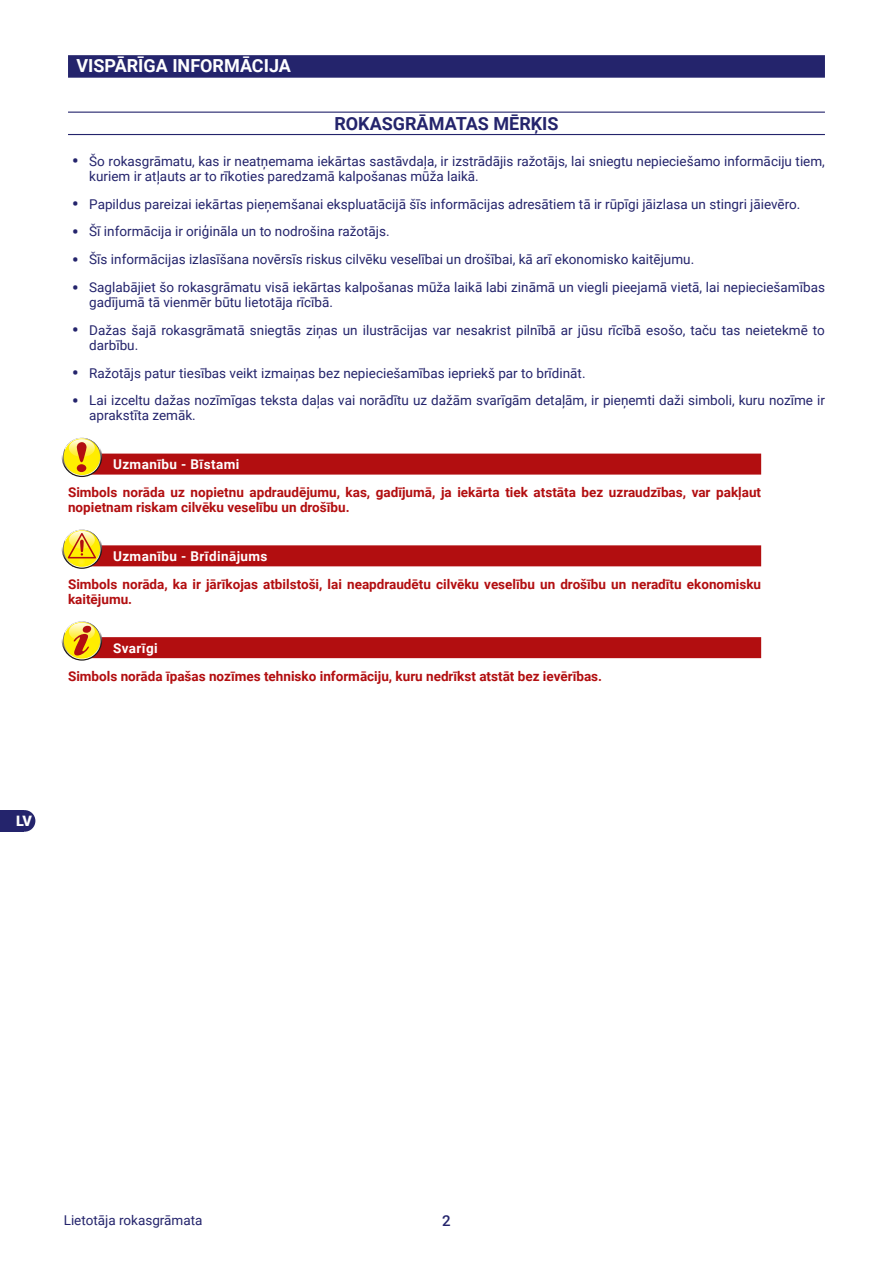
<style>
.page{position:relative;width:893px;height:1263px;background:#fff}
.page>*{position:absolute;margin:0;border:0;box-sizing:border-box;transform-origin:0 0}
.t1{font:700 18px "Roboto";color:#fff}
.t2{font:700 18px "Roboto";color:#24246c}
.t3{font:500 15px "Roboto";color:#24246c}
.t4{font:900 14.4px "Roboto";color:#fff}
.t5{font:13.5px/15px "Roboto";color:#24246c}
.t6{font:700 13.5px/15px "Roboto";color:#b20e10}
.t7{font:700 13.5px "Roboto";letter-spacing:.03em;color:#fff}
.s1{font-weight:700;font-size:18px}
</style>
<div class="page">
<div style="left:0;top:810px;width:24px;height:22px;background:#24246c"></div>
<div style="left:14px;top:810px;width:21px;height:22px;background:#24246c;border-radius:50%"></div>
<div style="left:68px;top:55px;width:757px;height:23px;background:#24246c"></div>
<hr style="left:68px;top:112px;width:757px;height:1px;background:#24246c">
<hr style="left:68px;top:134px;width:757px;height:1px;background:#24246c">
<div style="left:72px;top:454px;width:689px;height:21px;background:#b20e10"></div>
<svg style="left:62px;top:437px;width:40px;height:40px"></svg>
<svg style="left:63px;top:438px;width:38px;height:38px"></svg>
<svg style="left:64px;top:438px;width:36px;height:37px"></svg>
<svg style="left:65px;top:438px;width:34px;height:34px"></svg>
<div style="left:72px;top:545px;width:689px;height:21px;background:#b20e10"></div>
<svg style="left:62px;top:528px;width:40px;height:41px"></svg>
<svg style="left:63px;top:530px;width:38px;height:38px"></svg>
<svg style="left:64px;top:530px;width:36px;height:37px"></svg>
<svg style="left:65px;top:530px;width:34px;height:28px"></svg>
<div style="left:72px;top:637px;width:689px;height:21px;background:#b20e10"></div>
<svg style="left:62px;top:620px;width:40px;height:41px"></svg>
<svg style="left:63px;top:621px;width:38px;height:38px"></svg>
<svg style="left:64px;top:622px;width:36px;height:37px"></svg>
<svg style="left:65px;top:621px;width:34px;height:34px"></svg>
<h1 class="t1" style="left:77px;top:53px;width:216px">VISPĀRĪGA INFORMĀCIJA</h1>
<h1 class="t2" style="left:334px;top:111px;width:226px">ROKASGRĀMATAS MĒRĶIS</h1>
<p class="t5" style="left:89px;top:153px;width:737px;text-indent:-17px"><span class="s1">•</span> Šo rokasgrāmatu, kas ir neatņemama iekārtas sastāvdaļa, ir izstrādājis ražotājs, lai sniegtu nepieciešamo informāciju tiem, kuriem ir atļauts ar to rīkoties paredzamā kalpošanas mūža laikā.</p>
<p class="t5" style="left:72px;top:196px;width:730px"><span class="s1">•</span> Papildus pareizai iekārtas pieņemšanai ekspluatācijā šīs informācijas adresātiem tā ir rūpīgi jāizlasa un stingri jāievēro.</p>
<p class="t5" style="left:72px;top:224px;width:319px"><span class="s1">•</span> Šī informācija ir oriģināla un to nodrošina ražotājs.</p>
<p class="t5" style="left:72px;top:251px;width:623px"><span class="s1">•</span> Šīs informācijas izlasīšana novērsīs riskus cilvēku veselībai un drošībai, kā arī ekonomisko kaitējumu.</p>
<p class="t5" style="left:89px;top:279px;width:737px;text-indent:-17px"><span class="s1">•</span> Saglabājiet šo rokasgrāmatu visā iekārtas kalpošanas mūža laikā labi zināmā un viegli pieejamā vietā, lai nepieciešamības gadījumā tā vienmēr būtu lietotāja rīcībā.</p>
<p class="t5" style="left:89px;top:322px;width:737px;text-indent:-17px"><span class="s1">•</span> Dažas šajā rokasgrāmatā sniegtās ziņas un ilustrācijas var nesakrist pilnībā ar jūsu rīcībā esošo, taču tas neietekmē to darbību.</p>
<p class="t5" style="left:72px;top:365px;width:515px"><span class="s1">•</span> Ražotājs patur tiesības veikt izmaiņas bez nepieciešamības iepriekš par to brīdināt.</p>
<p class="t5" style="left:89px;top:392px;width:737px;text-indent:-17px"><span class="s1">•</span> Lai izceltu dažas nozīmīgas teksta daļas vai norādītu uz dažām svarīgām detaļām, ir pieņemti daži simboli, kuru nozīme ir aprakstīta zemāk.</p>
<p class="t7" style="left:113px;top:455px;width:128px">Uzmanību - Bīstami</p>
<p class="t6" style="left:68px;top:484px;width:695px">Simbols norāda uz nopietnu apdraudējumu, kas, gadījumā, ja iekārta tiek atstāta bez uzraudzības, var pakļaut nopietnam riskam cilvēku veselību un drošību.</p>
<p class="t7" style="left:113px;top:547px;width:156px">Uzmanību - Brīdinājums</p>
<p class="t6" style="left:68px;top:576px;width:695px">Simbols norāda, ka ir jārīkojas atbilstoši, lai neapdraudētu cilvēku veselību un drošību un neradītu ekonomisku kaitējumu.</p>
<p class="t7" style="left:113px;top:639px;width:46px">Svarīgi</p>
<p class="t6" style="left:68px;top:668px;width:536px">Simbols norāda īpašas nozīmes tehnisko informāciju, kuru nedrīkst atstāt bez ievērības.</p>
<p class="t4" style="left:16px;top:811px;width:17px">LV</p>
<p class="t5" style="left:64px;top:1212px;width:140px">Lietotāja rokasgrāmata</p>
<p class="t3" style="left:442px;top:1210px;width:10px">2</p>
</div>
